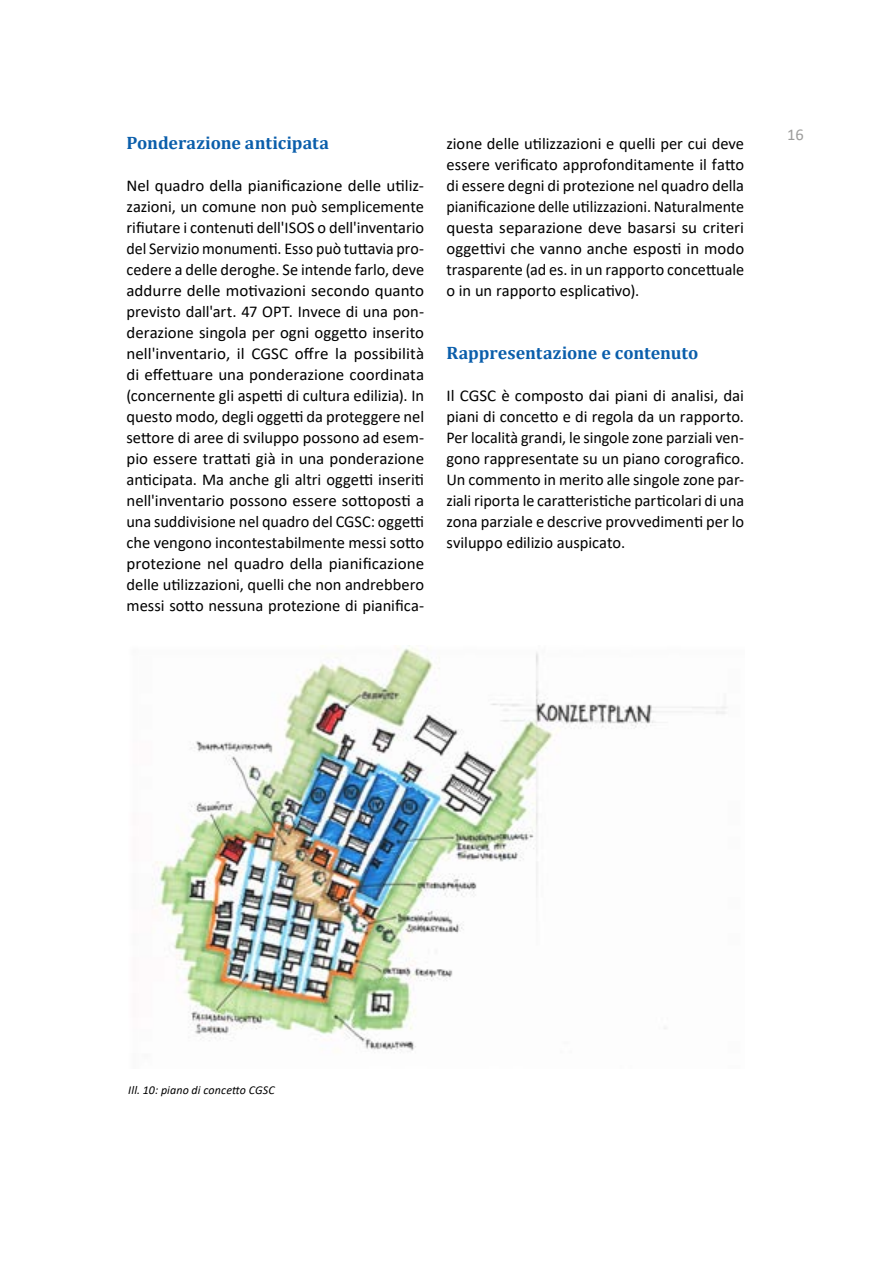
<style>
.page{position:relative;width:893px;height:1263px;background:#fff}
.page>*{position:absolute;margin:0;border:0;box-sizing:border-box;transform-origin:0 0}
.t1{font:700 18px "Cambria";letter-spacing:-.005em;color:#0a5eab}
.t2{font:16.5px/21px "Calibri";color:#000;text-align:justify}
.t3{font:16.5px "Calibri";color:#9d9d9c}
.t4{font:italic 12px "Calibri";letter-spacing:.01em;color:#000}
</style>
<div class="page">
<img style="left:152px;top:645px;width:575px;height:407px">
<p class="t1" style="left:126px;top:130px;width:204px">Ponderazione anticipata</p>
<p class="t2" style="left:126px;top:174px;width:299px">Nel quadro della pianificazione delle utiliz&shy;zazioni, un comune non può semplicemente rifiutare i contenuti dell'ISOS o dell'inventario del Servizio monumenti. Esso può tuttavia pro&shy;cedere a delle deroghe. Se intende farlo, deve addurre delle motivazioni secondo quanto previsto dall'art. 47 OPT. Invece di una pon&shy;derazione singola per ogni oggetto inserito nell'inventario, il CGSC offre la possibilità di effettuare una ponderazione coordinata (concernente gli aspetti di cultura edilizia). In questo modo, degli oggetti da proteggere nel settore di aree di sviluppo possono ad esem&shy;pio essere trattati già in una ponderazione anticipata. Ma anche gli altri oggetti inseriti nell'inventario possono essere sottoposti a una suddivisione nel quadro del CGSC: oggetti che vengono incontestabilmente messi sotto protezione nel quadro della pianificazione delle utilizzazioni, quelli che non andrebbero messi sotto nessuna protezione di pianifica-</p>
<p class="t2" style="left:446px;top:132px;width:299px">zione delle utilizzazioni e quelli per cui deve essere verificato approfonditamente il fatto di essere degni di protezione nel quadro della pianificazione delle utilizzazioni. Naturalmente questa separazione deve basarsi su criteri oggettivi che vanno anche esposti in modo trasparente (ad es. in un rapporto concettuale o in un rapporto esplicativo).</p>
<p class="t1" style="left:446px;top:340px;width:253px">Rappresentazione e contenuto</p>
<p class="t2" style="left:446px;top:384px;width:299px">Il CGSC è composto dai piani di analisi, dai piani di concetto e di regola da un rapporto.<br>Per località grandi, le singole zone parziali ven&shy;gono rappresentate su un piano corografico.<br>Un commento in merito alle singole zone par&shy;ziali riporta le caratteristiche particolari di una zona parziale e descrive provvedimenti per lo sviluppo edilizio auspicato.</p>
<p class="t3" style="left:787px;top:123px;width:18px">16</p>
<p class="t4" style="left:128px;top:1081px;width:148px">Ill. 10: piano di concetto CGSC</p>
</div>
